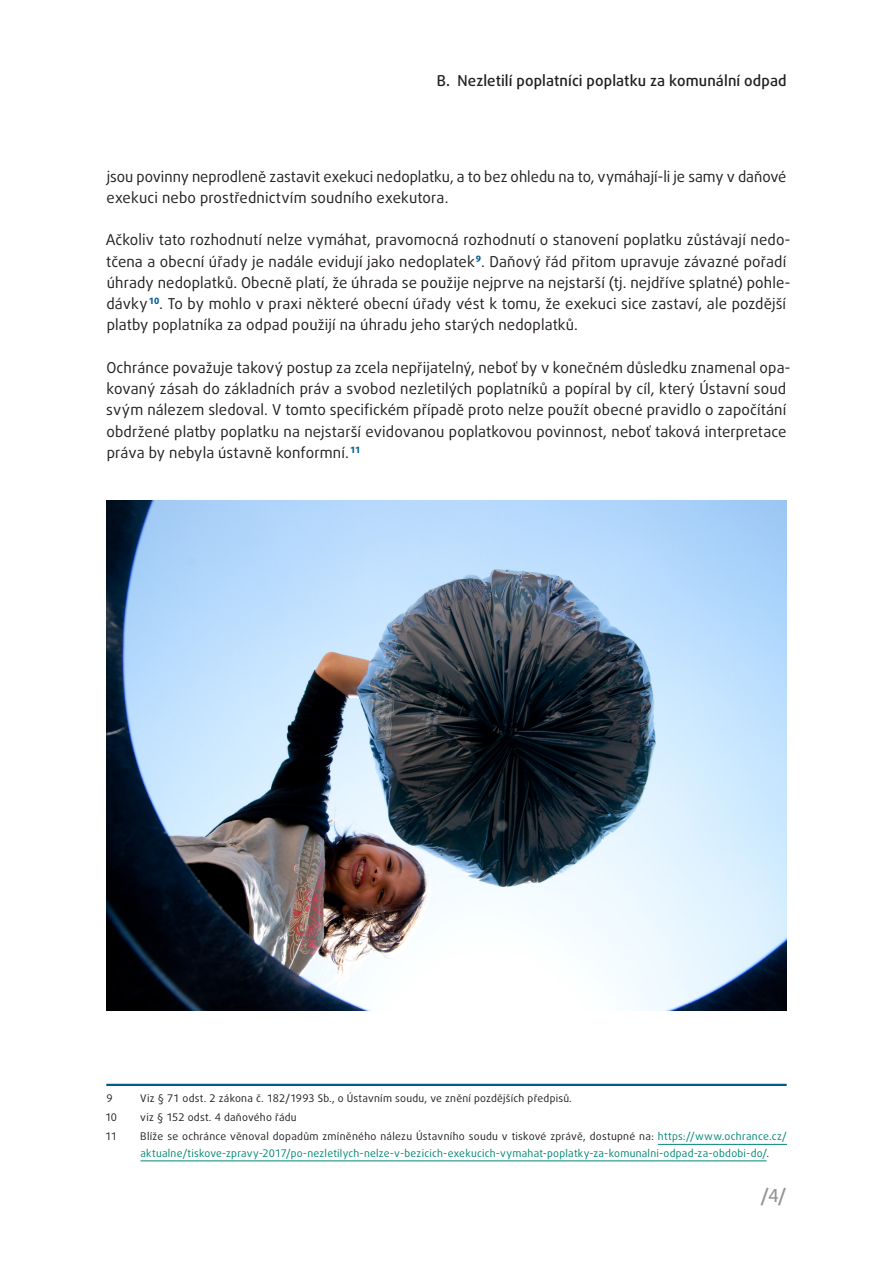
<style>
.page{position:relative;width:893px;height:1263px;background:#fff}
.page>*{position:absolute;margin:0;border:0;box-sizing:border-box;transform-origin:0 0}
.t1{font:500 18px "Daxline Pro";color:#939598}
.text{font:15px/21.3px "Daxline Pro";letter-spacing:.01em;color:#231f20}
.t2{font:500 15px "Daxline Pro";letter-spacing:.01em;color:#231f20}
.Poznamka{font:10.5px/16.5px "Daxline Pro";letter-spacing:.025em;color:#008776}
.Poznamka-2{font:10.5px "Daxline Pro";letter-spacing:.02em;color:#231f20}
.s1{color:#231f20}
</style>
<div class="page">
<hr style="left:106px;top:1084px;width:681px;height:2px;background:#015c8d">
<hr style="left:658px;top:1144px;width:129px;height:1px;background:#008776">
<hr style="left:140px;top:1160px;width:627px;height:1px;background:#008776">
<img style="left:106px;top:500px;width:681px;height:511px">
<p class="t2" style="left:437px;top:71px;width:351px">B. Nezletilí poplatníci poplatku za komunální odpad</p>
<p class="text" style="left:106px;top:166px;width:681px">jsou povinny neprodleně zastavit exekuci nedoplatku, a to bez ohledu na to, vymáhají-li je samy v daňové exekuci nebo prostřednictvím soudního exekutora.</p>
<p class="text" style="left:106px;top:229px;width:687px">Ačkoliv tato rozhodnutí nelze vymáhat, pravomocná rozhodnutí o stanovení poplatku zůstávají nedo&shy;tčena a obecní úřady je nadále evidují jako nedoplatek<sup>9</sup>. Daňový řád přitom upravuje závazné pořadí úhrady nedoplatků. Obecně platí, že úhrada se použije nejprve na nejstarší (tj. nejdříve splatné) pohle&shy;dávky<sup>10</sup>. To by mohlo v praxi některé obecní úřady vést k tomu, že exekuci sice zastaví, ale pozdější platby poplatníka za odpad použijí na úhradu jeho starých nedoplatků.</p>
<p class="text" style="left:106px;top:357px;width:686px">Ochránce považuje takový postup za zcela nepřijatelný, neboť by v konečném důsledku znamenal opa&shy;kovaný zásah do základních práv a svobod nezletilých poplatníků a popíral by cíl, který Ústavní soud svým nálezem sledoval. V tomto specifickém případě proto nelze použít obecné pravidlo o započítání obdržené platby poplatku na nejstarší evidovanou poplatkovou povinnost, neboť taková interpretace práva by nebyla ústavně konformní.<sup>11</sup></p>
<p class="Poznamka-2" style="left:106px;top:1091px;width:8px">9</p>
<p class="Poznamka-2" style="left:140px;top:1091px;width:433px">Viz § 71 odst. 2 zákona č. 182/1993 Sb., o Ústavním soudu, ve znění pozdějších předpisů.</p>
<p class="Poznamka-2" style="left:105px;top:1110px;width:14px">10</p>
<p class="Poznamka-2" style="left:140px;top:1110px;width:158px">viz § 152 odst. 4 daňového řádu</p>
<p class="Poznamka-2" style="left:105px;top:1129px;width:13px">11</p>
<p class="Poznamka" style="left:140px;top:1128px;width:648px"><span class="s1">Blíže se ochránce věnoval dopadům zmíněného nálezu Ústavního soudu v tiskové zprávě, dostupné na:</span> https://www.ochrance.cz/ aktualne/tiskove-zpravy-2017/po-nezletilych-nelze-v-bezicich-exekucich-vymahat-poplatky-za-komunalni-odpad-za-obdobi-do/<span class="s1">.</span></p>
<p class="t1" style="left:761px;top:1184px;width:27px">/4/</p>
</div>
